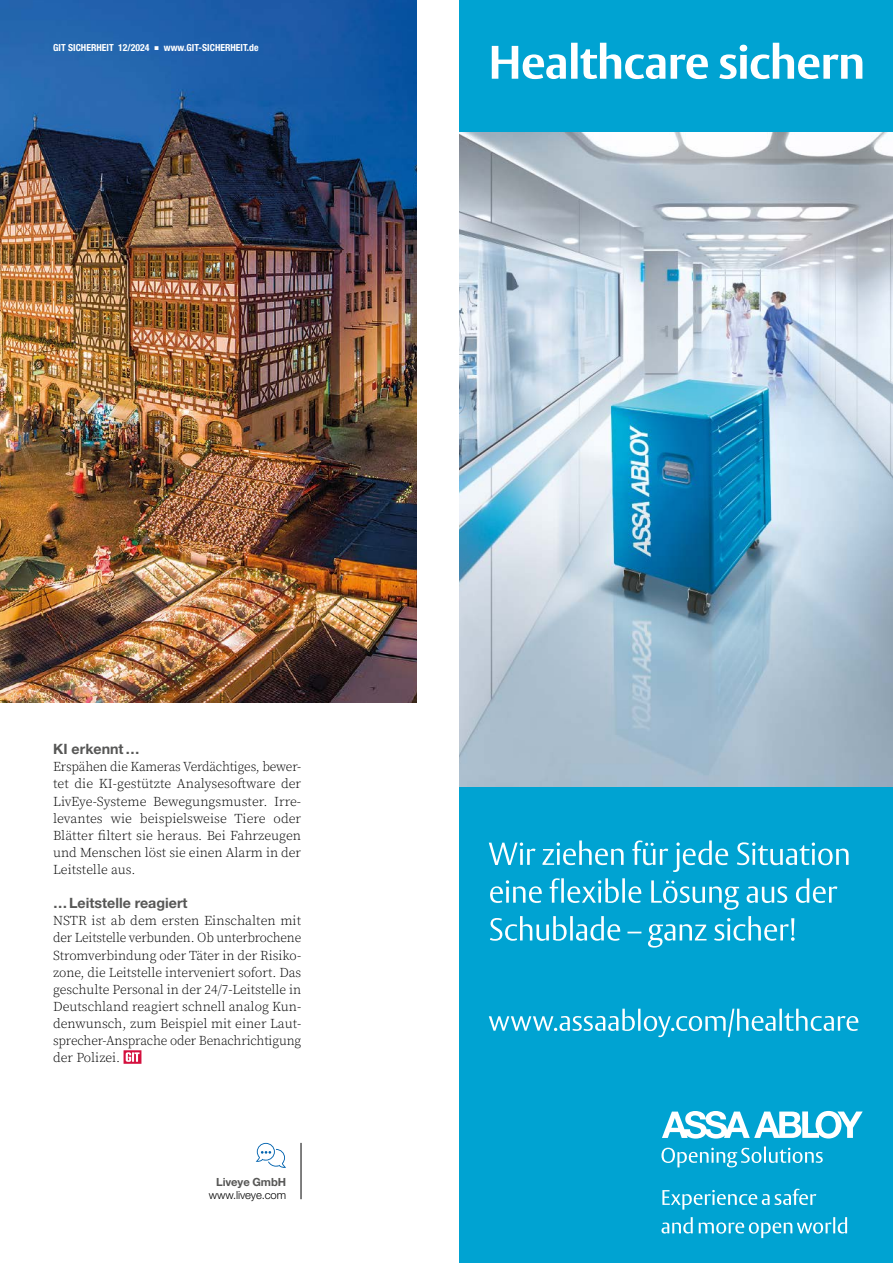
<style>
.page{position:relative;width:893px;height:1263px;background:#fff}
.page>*{position:absolute;margin:0;border:0;box-sizing:border-box;transform-origin:0 0}
.t1{font:700 14.25px "Helvetica Neue LT Std";color:#575756}
.t2{font:300 13.5px/17.1px "Source Serif Pro";letter-spacing:-.005em;color:#000;text-align:justify}
.t3{font:300 11.25px "Helvetica Neue LT Std";letter-spacing:-.01em;color:#000}
.t4{font:700 11.25px "Helvetica Neue LT Std";letter-spacing:-.01em;color:#575756}
.t5{font:700 condensed 9.75px "Helvetica Neue LT Std";color:#fff}
</style>
<div class="page">
<img style="left:0;top:0;width:417px;height:703px">
<svg style="left:124px;top:1050px;width:17px;height:14px"></svg>
<svg style="left:126px;top:1052px;width:14px;height:10px"></svg>
<hr style="left:301px;top:1143px;width:1px;height:56px;background:#000">
<svg style="left:256px;top:1143px;width:30px;height:25px"></svg>
<div style="left:459px;top:787px;width:434px;height:476px;background:#00a3d2"></div>
<svg style="left:490px;top:916px;width:305px;height:31px"></svg>
<svg style="left:490px;top:878px;width:347px;height:32px"></svg>
<svg style="left:489px;top:840px;width:359px;height:32px"></svg>
<svg style="left:489px;top:1009px;width:369px;height:28px"></svg>
<svg style="left:661px;top:1217px;width:186px;height:21px"></svg>
<svg style="left:662px;top:1189px;width:154px;height:20px"></svg>
<svg style="left:662px;top:1111px;width:201px;height:27px"></svg>
<svg style="left:661px;top:1146px;width:162px;height:21px"></svg>
<img style="left:459px;top:131px;width:434px;height:656px">
<div style="left:459px;top:0;width:434px;height:131px;background:#00a3d2"></div>
<svg style="left:492px;top:43px;width:370px;height:36px"></svg>
<p class="t5" style="left:53px;top:42px;width:207px">GIT SICHERHEIT 12/2024 ▪ www.GIT-SICHERHEIT.de</p>
<p class="t1" style="left:53px;top:740px;width:88px">KI erkennt…</p>
<p class="t2" style="left:53px;top:759px;width:250px">Erspähen die Kameras Verdächtiges, bewer&shy;tet die KI-gestützte Analysesoftware der LivEye-Systeme Bewegungsmuster. Irre&shy;levantes wie beispielsweise Tiere oder Blätter filtert sie heraus. Bei Fahrzeugen und Menschen löst sie einen Alarm in der Leitstelle aus.</p>
<p class="t1" style="left:53px;top:894px;width:136px">…Leitstelle reagiert</p>
<p class="t2" style="left:53px;top:913px;width:250px">NSTR ist ab dem ersten Einschalten mit der Leitstelle verbunden. Ob unterbrochene Stromverbindung oder Täter in der Risiko&shy;zone, die Leitstelle interveniert sofort. Das geschulte Personal in der 24/7-Leitstelle in Deutschland reagiert schnell analog Kun&shy;denwunsch, zum Beispiel mit einer Laut&shy;sprecher-Ansprache oder Benachrichtigung der Polizei.</p>
<p class="t4" style="left:216px;top:1175px;width:72px">Liveye GmbH</p>
<p class="t3" style="left:209px;top:1188px;width:79px">www.liveye.com</p>
</div>
